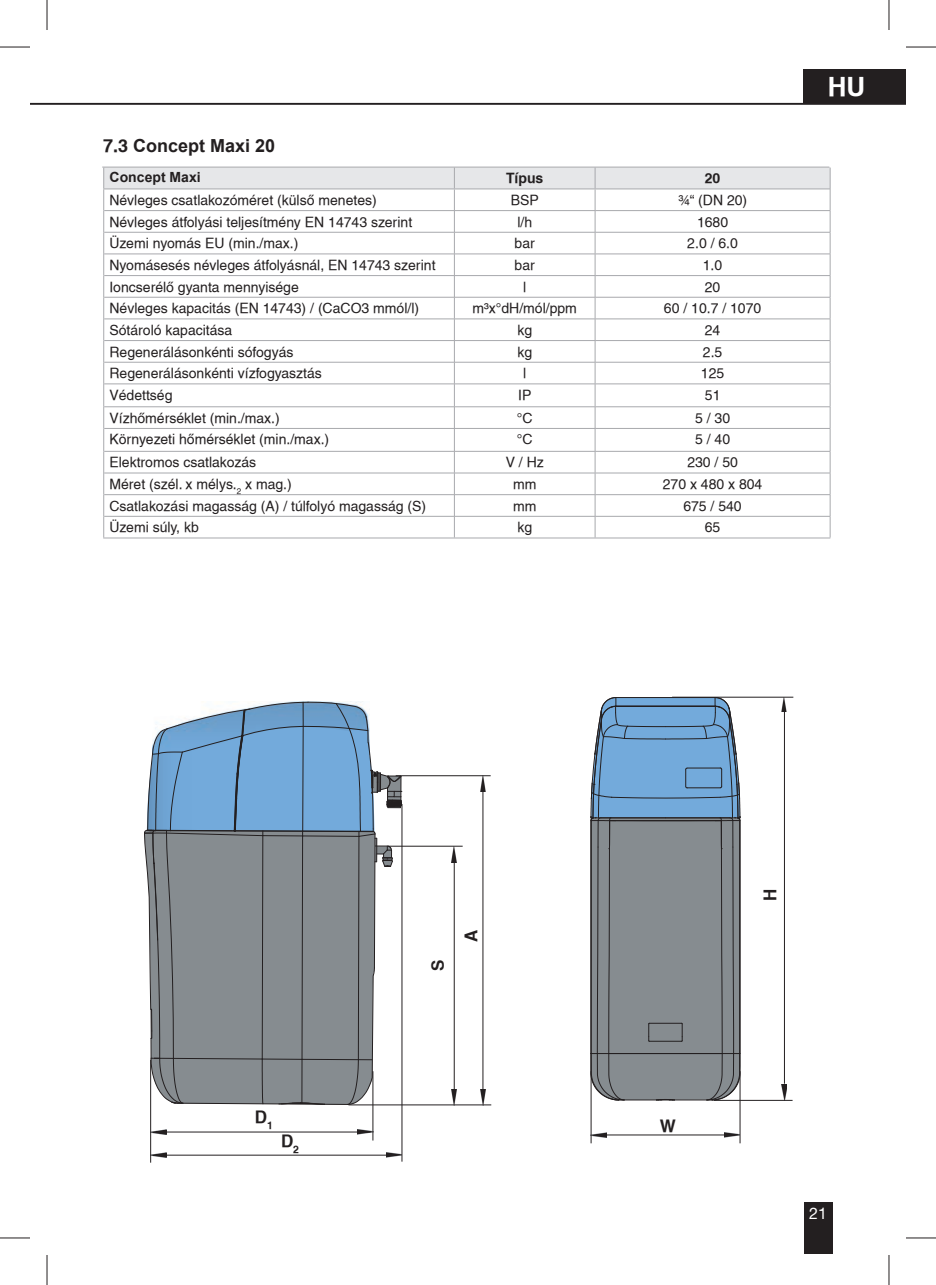
<style>
.page{position:relative;width:936px;height:1285px;background:#fff}
.page>*{position:absolute;margin:0;border:0;box-sizing:border-box;transform-origin:0 0}
.t1{font:700 26px "H Helvetica";color:#fff}
.t2{font:700 18px "Arial";color:#231f20}
.t3{font:700 17px "H Helvetica";color:#231f20}
.t4{font:16px "Helvetica Neue";color:#fff}
.t5{font:14px "H Helvetica Normal";color:#231f20}
.t6{font:700 14px "Arial";color:#231f20}
.t7{font:700 14px "H Helvetica";color:#231f20}
.s1{font-family:"H Helvetica"}
</style>
<div class="page">
<div style="left:804px;top:70px;width:102px;height:34px;background:#231f20"></div>
<div style="left:804px;top:1202px;width:28px;height:51px;background:#231f20"></div>
<hr style="left:30px;top:103px;width:876px;height:2px;background:#231f20">
<svg style="left:144px;top:701px;width:264px;height:404px"></svg>
<hr style="left:103px;top:537px;width:727px;height:1px;background:#a8a9ad">
<svg style="left:103px;top:167px;width:728px;height:370px"></svg>
<hr style="left:102px;top:167px;width:727px;height:1px;background:#a8a9ad">
<hr style="left:103px;top:188px;width:727px;height:1px;background:#a8a9ad">
<hr style="left:598px;top:1134px;width:136px;height:1px;background:#231f20">
<img style="left:592px;top:1132px;width:15px;height:5px">
<img style="left:724px;top:1132px;width:16px;height:5px">
<hr style="left:740px;top:1071px;width:1px;height:72px;background:#231f20">
<hr style="left:591px;top:1071px;width:1px;height:72px;background:#231f20">
<hr style="left:158px;top:1154px;width:240px;height:1px;background:#231f20">
<img style="left:151px;top:1129px;width:15px;height:5px">
<img style="left:151px;top:1152px;width:15px;height:5px">
<img style="left:357px;top:1129px;width:16px;height:5px">
<img style="left:386px;top:1152px;width:16px;height:5px">
<hr style="left:160px;top:1131px;width:210px;height:1px;background:#231f20">
<hr style="left:784px;top:703px;width:1px;height:380px;background:#231f20">
<img style="left:782px;top:1085px;width:5px;height:15px">
<img style="left:782px;top:698px;width:5px;height:13px">
<hr style="left:672px;top:697px;width:121px;height:1px;background:#231f20">
<hr style="left:714px;top:1100px;width:79px;height:1px;background:#231f20">
<hr style="left:483px;top:787px;width:1px;height:310px;background:#231f20">
<img style="left:480px;top:1089px;width:5px;height:15px">
<img style="left:480px;top:776px;width:5px;height:16px">
<hr style="left:454px;top:861px;width:1px;height:231px;background:#231f20">
<img style="left:452px;top:847px;width:5px;height:15px">
<img style="left:452px;top:1089px;width:5px;height:15px">
<hr style="left:388px;top:846px;width:75px;height:1px;background:#231f20">
<hr style="left:348px;top:1104px;width:143px;height:1px;background:#231f20">
<hr style="left:396px;top:775px;width:95px;height:1px;background:#231f20">
<hr style="left:150px;top:1059px;width:1px;height:103px;background:#231f20">
<hr style="left:373px;top:1071px;width:1px;height:69px;background:#231f20">
<hr style="left:402px;top:804px;width:1px;height:357px;background:#231f20">
<svg style="left:590px;top:697px;width:152px;height:403px;background:#7d8f9e"></svg>
<hr style="left:0;top:47px;width:30px;height:1px;background:#231f20">
<hr style="left:906px;top:47px;width:30px;height:1px;background:#231f20">
<hr style="left:0;top:1237px;width:30px;height:1px;background:#231f20">
<hr style="left:906px;top:1237px;width:30px;height:1px;background:#231f20">
<hr style="left:47px;top:0;width:1px;height:30px;background:#231f20">
<hr style="left:47px;top:1255px;width:1px;height:30px;background:#231f20">
<hr style="left:889px;top:0;width:1px;height:30px;background:#231f20">
<hr style="left:889px;top:1255px;width:1px;height:30px;background:#231f20">
<p class="t2" style="left:103px;top:134px;width:174px"><span class="s1">7.3</span> Concept Maxi 20</p>
<p class="t6" style="left:110px;top:168px;width:93px">Concept Maxi</p>
<p class="t7" style="left:506px;top:173px;width:39px">Típus</p>
<p class="t7" style="left:705px;top:173px;width:17px">20</p>
<p class="t5" style="left:109px;top:195px;width:269px">Névleges csatlakozóméret (külső menetes)</p>
<p class="t5" style="left:511px;top:195px;width:30px">BSP</p>
<p class="t5" style="left:678px;top:195px;width:71px">¾“ (DN 20)</p>
<p class="t5" style="left:109px;top:216px;width:304px">Névleges átfolyási teljesítmény EN 14743 szerint</p>
<p class="t5" style="left:517px;top:216px;width:16px">l/h</p>
<p class="t5" style="left:697px;top:216px;width:33px">1680</p>
<p class="t5" style="left:109px;top:238px;width:191px">Üzemi nyomás EU (min./max.)</p>
<p class="t5" style="left:515px;top:238px;width:22px">bar</p>
<p class="t5" style="left:687px;top:238px;width:52px">2.0 / 6.0</p>
<p class="t5" style="left:109px;top:260px;width:328px">Nyomásesés névleges átfolyásnál, EN 14743 szerint</p>
<p class="t5" style="left:515px;top:260px;width:22px">bar</p>
<p class="t5" style="left:703px;top:260px;width:21px">1.0</p>
<p class="t5" style="left:109px;top:281px;width:191px">Ioncserélő gyanta mennyisége</p>
<p class="t5" style="left:523px;top:281px;width:5px">l</p>
<p class="t5" style="left:705px;top:281px;width:17px">20</p>
<p class="t5" style="left:109px;top:303px;width:311px">Névleges kapacitás (EN 14743) / (CaCO3 mmól/l)</p>
<p class="t5" style="left:473px;top:303px;width:106px">m³x°dH/mól/ppm</p>
<p class="t5" style="left:664px;top:303px;width:99px">60 / 10.7 / 1070</p>
<p class="t5" style="left:109px;top:325px;width:124px">Sótároló kapacitása</p>
<p class="t5" style="left:517px;top:325px;width:16px">kg</p>
<p class="t5" style="left:705px;top:325px;width:17px">24</p>
<p class="t5" style="left:109px;top:346px;width:186px">Regenerálásonkénti sófogyás</p>
<p class="t5" style="left:517px;top:346px;width:16px">kg</p>
<p class="t5" style="left:703px;top:346px;width:21px">2.5</p>
<p class="t5" style="left:109px;top:368px;width:214px">Regenerálásonkénti vízfogyasztás</p>
<p class="t5" style="left:523px;top:368px;width:5px">l</p>
<p class="t5" style="left:701px;top:368px;width:25px">125</p>
<p class="t5" style="left:109px;top:389px;width:65px">Védettség</p>
<p class="t5" style="left:518px;top:389px;width:15px">IP</p>
<p class="t5" style="left:705px;top:389px;width:17px">51</p>
<p class="t5" style="left:109px;top:412px;width:172px">Vízhőmérséklet (min./max.)</p>
<p class="t5" style="left:517px;top:412px;width:17px">°C</p>
<p class="t5" style="left:695px;top:412px;width:37px">5 / 30</p>
<p class="t5" style="left:109px;top:434px;width:221px">Környezeti hőmérséklet (min./max.)</p>
<p class="t5" style="left:517px;top:434px;width:17px">°C</p>
<p class="t5" style="left:695px;top:434px;width:37px">5 / 40</p>
<p class="t5" style="left:109px;top:457px;width:148px">Elektromos csatlakozás</p>
<p class="t5" style="left:506px;top:457px;width:40px">V / Hz</p>
<p class="t5" style="left:687px;top:457px;width:52px">230 / 50</p>
<p class="t5" style="left:109px;top:479px;width:184px">Méret (szél. x mélys.<sub>2</sub> x mag.)</p>
<p class="t5" style="left:513px;top:479px;width:25px">mm</p>
<p class="t5" style="left:663px;top:479px;width:101px">270 x 480 x 804</p>
<p class="t5" style="left:109px;top:500px;width:318px">Csatlakozási magasság (A) / túlfolyó magasság (S)</p>
<p class="t5" style="left:513px;top:500px;width:25px">mm</p>
<p class="t5" style="left:683px;top:500px;width:60px">675 / 540</p>
<p class="t5" style="left:109px;top:522px;width:91px">Üzemi súly, kb</p>
<p class="t5" style="left:517px;top:522px;width:16px">kg</p>
<p class="t5" style="left:705px;top:522px;width:17px">65</p>
<h1 class="t1" style="left:828px;top:77px;width:39px">HU</h1>
<p class="t3" style="left:255px;top:1110px;width:20px">D<sub>1</sub></p>
<p class="t3" style="left:281px;top:1134px;width:20px">D<sub>2</sub></p>
<p class="t3" style="left:431px;top:971px;width:13px;rotate:-90deg">S</p>
<p class="t3" style="left:464px;top:941px;width:14px;rotate:-90deg">A</p>
<p class="t3" style="left:660px;top:1119px;width:18px">W</p>
<p class="t3" style="left:763px;top:901px;width:14px;rotate:-90deg">H</p>
<p class="t4" style="left:809px;top:1207px;width:19px">21</p>
</div>
